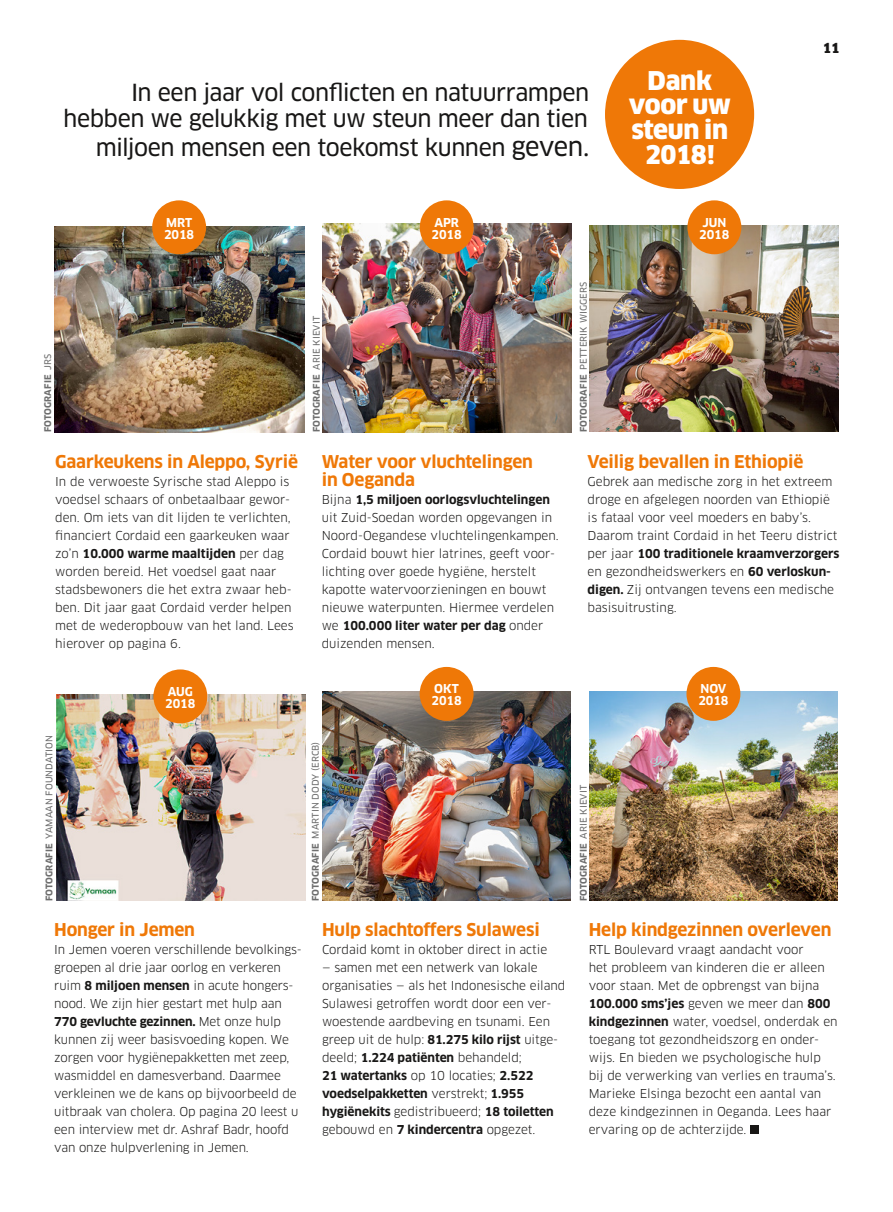
<style>
.page{position:relative;width:893px;height:1212px;background:#fff}
.page>*{position:absolute;margin:0;border:0;box-sizing:border-box;transform-origin:0 0}
.t1{font:900 25.2px/24.8px "Clan OT";letter-spacing:-.01em;color:#fff;text-align:center}
.t2{font:22.95px/26px "Clan OT News";letter-spacing:-.02em;color:#181716;text-align:right}
.t3{font:700 17.25px/18px "Clan OT";letter-spacing:-.01em;color:#ef7807}
.t4{font:900 13.5px "Clan OT";color:#181716}
.t5{font:12px/18px "Clan OT";letter-spacing:-.005em;color:#181716}
.t6{font:700 12px/12px "Clan OT";letter-spacing:-.01em;color:#fff}
.t7{font:9px "Clan OT News";letter-spacing:.01em;color:#6e6e6e}
.t8{font:700 9px "Clan OT";letter-spacing:.01em;color:#6e6e6e}
.s1{font-size:25.2px}
.s2{font-family:"Clan OT News";font-weight:400}
.s3{font-family:"Clan OT";font-weight:700}
.s4{font-weight:700}
</style>
<div class="page">
<img style="left:54px;top:226px;width:250px;height:206px">
<div style="left:152px;top:200px;width:54px;height:54px;background:#ef7807;border-radius:50%"></div>
<img style="left:322px;top:224px;width:249px;height:208px">
<div style="left:420px;top:200px;width:54px;height:54px;background:#ef7807;border-radius:50%"></div>
<img style="left:590px;top:226px;width:249px;height:206px">
<div style="left:687px;top:200px;width:54px;height:54px;background:#ef7807;border-radius:50%"></div>
<img style="left:56px;top:694px;width:249px;height:206px">
<div style="left:153px;top:669px;width:54px;height:54px;background:#ef7807;border-radius:50%"></div>
<img style="left:322px;top:691px;width:249px;height:209px">
<div style="left:420px;top:667px;width:54px;height:54px;background:#ef7807;border-radius:50%"></div>
<img style="left:589px;top:691px;width:249px;height:209px">
<div style="left:686px;top:667px;width:54px;height:54px;background:#ef7807;border-radius:50%"></div>
<div style="left:750px;top:1125px;width:9px;height:9px;background:#181716"></div>
<div style="left:605px;top:40px;width:149px;height:149px;background:#ef7807;border-radius:50%"></div>
<h2 class="t2" style="left:63px;top:80px;width:528px">In een jaar vol conflicten en natuurrampen hebben we gelukkig met uw steun meer dan tien</h2>
<h2 class="t2" style="left:96px;top:134px;width:495px">miljoen mensen een toekomst kunnen <span class="s1">geven.</span></h2>
<h1 class="t1" style="left:629px;top:68px;width:104px">Dank voor uw steun in<br>2018!</h1>
<p class="t8" style="left:43px;top:432px;width:80px;rotate:-90deg">FOTOGRAFIE <span class="s2">JRS</span></p>
<p class="t6" style="left:164px;top:216px;width:32px">MRT<br>2018</p>
<p class="t6" style="left:432px;top:216px;width:32px">APR<br>2018</p>
<p class="t6" style="left:699px;top:216px;width:32px">JUN<br>2018</p>
<p class="t8" style="left:311px;top:432px;width:117px;rotate:-90deg">FOTOGRAFIE <span class="s2">ARIE KIEVIT</span></p>
<p class="t7" style="left:578px;top:432px;width:152px;rotate:-90deg"><span class="s3">FOTOGRAFIE</span> PETTERIK WIGGERS</p>
<p class="t4" style="left:823px;top:40px;width:19px">11</p>
<h3 class="t3" style="left:55px;top:453px;width:244px">Gaarkeukens in Aleppo, Syrië</h3>
<p class="t5" style="left:55px;top:473px;width:240px">In de verwoeste Syrische stad Aleppo is voedsel schaars of onbetaalbaar gewor&shy;den. Om iets van dit lijden te verlichten, financiert Cordaid een gaarkeuken waar zo’n <span class="s4">10.000 warme maaltijden</span> per dag worden bereid. Het voedsel gaat naar stadsbewoners die het extra zwaar heb&shy;ben. Dit jaar gaat Cordaid verder helpen met de wederopbouw van het land. Lees hierover op pagina 6.</p>
<h3 class="t3" style="left:322px;top:453px;width:213px">Water voor vluchtelingen in Oeganda</h3>
<p class="t5" style="left:322px;top:491px;width:238px">Bijna <span class="s4">1,5 miljoen oorlogsvluchtelingen </span>uit Zuid-Soedan worden opgevangen in Noord-Oegandese vluchtelingenkampen.<br>Cordaid bouwt hier latrines, geeft voor&shy;lichting over goede hygiëne, herstelt kapotte watervoorzieningen en bouwt nieuwe waterpunten. Hiermee verdelen we <span class="s4">100.000 liter water per dag</span> onder duizenden mensen.</p>
<h3 class="t3" style="left:588px;top:453px;width:217px">Veilig bevallen in Ethiopië</h3>
<p class="t5" style="left:588px;top:473px;width:253px">Gebrek aan medische zorg in het extreem droge en afgelegen noorden van Ethiopië is fataal voor veel moeders en baby’s.<br>Daarom traint Cordaid in het Teeru district per jaar <span class="s4">100 traditionele kraamverzorgers </span>en gezondheidswerkers en <span class="s4">60 verloskun&shy;digen.</span> Zij ontvangen tevens een medische basisuitrusting.</p>
<p class="t6" style="left:165px;top:685px;width:32px">AUG<br>2018</p>
<p class="t6" style="left:431px;top:683px;width:32px">OKT<br>2018</p>
<p class="t6" style="left:698px;top:683px;width:32px">NOV<br>2018</p>
<p class="t7" style="left:44px;top:901px;width:167px;rotate:-90deg"><span class="s3">FOTOGRAFIE</span> YAMAAN FOUNDATION</p>
<p class="t7" style="left:310px;top:901px;width:161px;rotate:-90deg"><span class="s3">FOTOGRAFIE</span> MARTIN DODY (ERCB)</p>
<h3 class="t3" style="left:54px;top:921px;width:142px">Honger in Jemen</h3>
<p class="t5" style="left:54px;top:941px;width:249px">In Jemen voeren verschillende bevolkings&shy;groepen al drie jaar oorlog en verkeren ruim <span class="s4">8 miljoen mensen</span> in acute hongers&shy;nood. We zijn hier gestart met hulp aan <span class="s4">770 gevluchte gezinnen.</span> Met onze hulp kunnen zij weer basisvoeding kopen. We zorgen voor hygiënepakketten met zeep, wasmiddel en damesverband. Daarmee verkleinen we de kans op bijvoorbeeld de uitbraak van cholera. Op pagina 20 leest u een interview met dr. Ashraf Badr, hoofd van onze hulpverlening in Jemen.</p>
<h3 class="t3" style="left:322px;top:921px;width:219px">Hulp slachtoffers Sulawesi</h3>
<p class="t5" style="left:322px;top:941px;width:227px">Cordaid komt in oktober direct in actie</p>
<p class="t5" style="left:322px;top:959px;width:245px">— samen met een netwerk van lokale organisaties — als het Indonesische eiland Sulawesi getroffen wordt door een ver&shy;woestende aardbeving en tsunami. Een greep uit de hulp: <span class="s4">81.275 kilo rijst</span> uitge&shy;deeld; <span class="s4">1.224 patiënten</span> behandeld;<br><span class="s4">21 watertanks</span> op 10 locaties; <span class="s4">2.522 voedselpakketten</span> verstrekt; <span class="s4">1.955 hygiënekits</span> gedistribueerd; <span class="s4">18 toiletten </span>gebouwd en <span class="s4">7 kindercentra</span> opgezet.</p>
<p class="t8" style="left:578px;top:901px;width:117px;rotate:-90deg">FOTOGRAFIE <span class="s2">ARIE KIEVIT</span></p>
<h3 class="t3" style="left:589px;top:921px;width:244px">Help kindgezinnen overleven</h3>
<p class="t5" style="left:589px;top:941px;width:250px">RTL Boulevard vraagt aandacht voor<br>het probleem van kinderen die er alleen voor staan. Met de opbrengst van bijna <span class="s4">100.000 sms’jes</span> geven we meer dan <span class="s4">800 kindgezinnen</span> water, voedsel, onderdak en toegang tot gezondheidszorg en onder&shy;wijs. En bieden we psychologische hulp bij de verwerking van verlies en trauma’s.<br>Marieke Elsinga bezocht een aantal van deze kindgezinnen in Oeganda. Lees haar ervaring op de achterzijde.</p>
</div>
